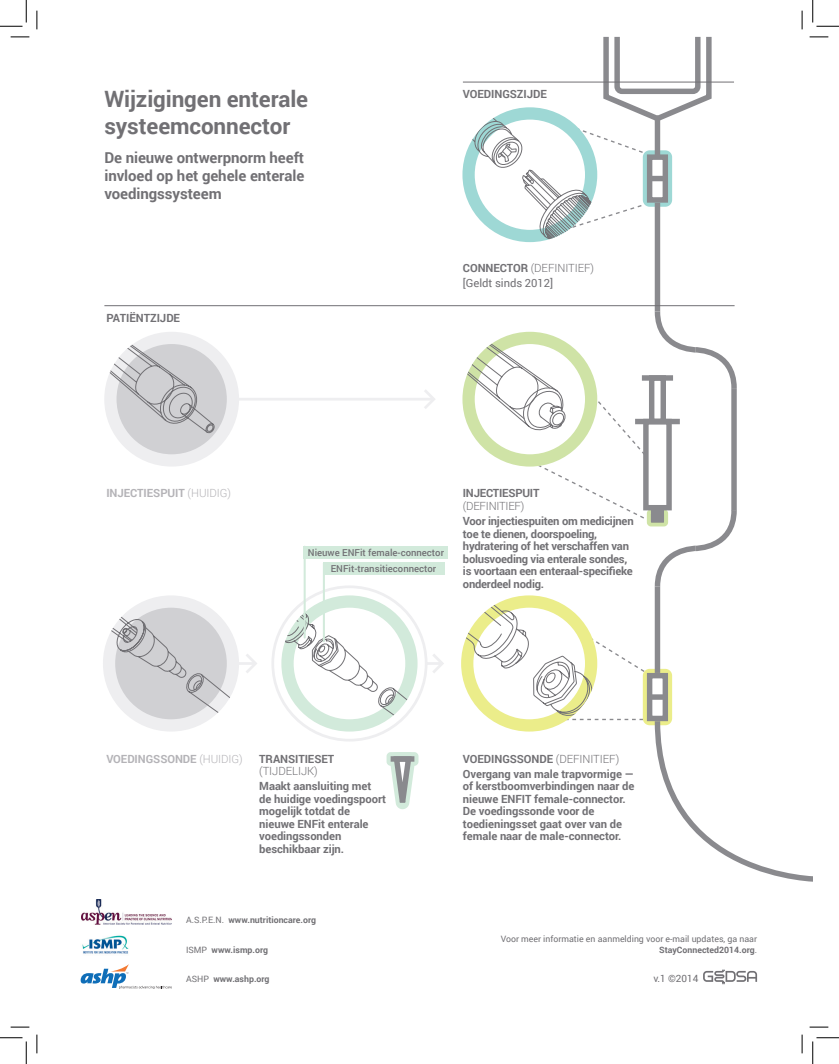
<style>
.page{position:relative;width:839px;height:1064px;background:#fff}
.page>*{position:absolute;margin:0;border:0;box-sizing:border-box;transform-origin:0 0}
.t1{font:700 22.5px/27px "Roboto";letter-spacing:-.005em;color:#717074}
.t2{font:700 15px/18px "Roboto";letter-spacing:-.005em;color:#717074;text-align:justify}
.t3{font:700 11.25px/12.5px "Roboto";letter-spacing:-.005em;color:#717074}
.t4{font:700 11.25px "Roboto";letter-spacing:-.005em;color:#b4b3b7}
.t5{font:11.25px/15.2px "Roboto";letter-spacing:-.005em;color:#717074}
.t6{font:300 11.25px "Roboto";letter-spacing:-.02em;color:#717074}
.t7{font:10px "Roboto";color:#717074}
.t8{font:500 9.5px/16.6px "Roboto";color:#717074}
.t9{font:8.75px/10.5px "Roboto";color:#717074;text-align:right}
.t10{font:700 8.75px "Roboto";color:#717074}
.s1{font-weight:700}
.s2{font-weight:300}
.s3{font-weight:400}
</style>
<div class="page">
<hr style="left:230px;top:398px;width:203px;height:2px;background:#eeeef0">
<hr style="left:426px;top:662px;width:15px;height:3px;background:#eeeef0">
<svg style="left:110px;top:338px;width:123px;height:122px;background:#d7d7da"></svg>
<div style="left:104px;top:332px;width:135px;height:134px;border:12px solid #eeeef0;border-radius:50%"></div>
<svg style="left:386px;top:752px;width:33px;height:57px"></svg>
<div style="left:391px;top:756px;width:23px;height:6px;background:#8a8a8e"></div>
<div style="left:655px;top:203px;width:5px;height:108px;background:#8a8a8e"></div>
<svg style="left:424px;top:390px;width:11px;height:19px"></svg>
<svg style="left:433px;top:654px;width:11px;height:19px"></svg>
<div style="left:271px;top:585px;width:156px;height:156px;border:3px solid #eeeef0;border-radius:50%"></div>
<hr style="left:463px;top:82px;width:271px;height:1px;background:#717074">
<hr style="left:104px;top:305px;width:630px;height:1px;background:#717074">
<svg style="left:469px;top:36px;width:245px;height:207px"></svg>
<svg style="left:103px;top:596px;width:154px;height:135px"></svg>
<svg style="left:281px;top:595px;width:136px;height:136px"></svg>
<svg style="left:104px;top:332px;width:111px;height:101px;background:#d3d3d6"></svg>
<svg style="left:461px;top:306px;width:352px;height:576px"></svg>
<div style="left:304px;top:546px;width:144px;height:12px;background:#d2eadb"></div>
<div style="left:323px;top:562px;width:121px;height:13px;background:#d2eadb"></div>
<hr style="left:304px;top:547px;width:2px;height:90px;background:#d2eadb">
<hr style="left:323px;top:563px;width:2px;height:78px;background:#d2eadb">
<div style="left:655px;top:116px;width:5px;height:41px;background:#8a8a8e"></div>
<svg style="left:703px;top:969px;width:54px;height:15px"></svg>
<img style="left:82px;top:899px;width:90px;height:25px">
<img style="left:82px;top:935px;width:47px;height:19px">
<svg style="left:81px;top:964px;width:91px;height:25px"></svg>
<svg style="left:11px;top:36px;width:18px;height:2px"></svg>
<svg style="left:809px;top:36px;width:19px;height:2px"></svg>
<svg style="left:11px;top:1026px;width:18px;height:2px"></svg>
<svg style="left:809px;top:1026px;width:19px;height:2px"></svg>
<svg style="left:36px;top:11px;width:2px;height:18px"></svg>
<svg style="left:36px;top:1034px;width:2px;height:19px"></svg>
<svg style="left:801px;top:11px;width:2px;height:18px"></svg>
<svg style="left:801px;top:1034px;width:2px;height:19px"></svg>
<svg style="left:0;top:0;width:27px;height:27px"></svg>
<svg style="left:0;top:1037px;width:27px;height:27px"></svg>
<svg style="left:812px;top:0;width:27px;height:27px"></svg>
<svg style="left:812px;top:1037px;width:27px;height:27px"></svg>
<h1 class="t1" style="left:104px;top:84px;width:205px">Wijzigingen enterale systeemconnector</h1>
<h2 class="t2" style="left:104px;top:148px;width:201px">De nieuwe ontwerpnorm heeft invloed op het gehele enterale voedingssysteem</h2>
<p class="t3" style="left:106px;top:312px;width:75px">PATIËNTZIJDE</p>
<p class="t3" style="left:463px;top:87px;width:85px">VOEDINGSZIJDE</p>
<p class="t5" style="left:463px;top:260px;width:133px"><span class="s1">CONNECTOR</span> <span class="s2">(DEFINITIEF) </span>[Geldt sinds 2012]</p>
<p class="t4" style="left:106px;top:485px;width:126px">INJECTIESPUIT <span class="s2">(HUIDIG)</span></p>
<p class="t8" style="left:331px;top:543px;width:115px;text-indent:-23px">Nieuwe ENFit female-connector<br>ENFit-transitieconnector</p>
<p class="t3" style="left:463px;top:487px;width:78px">INJECTIESPUIT</p>
<p class="t6" style="left:463px;top:498px;width:63px">(DEFINITIEF)</p>
<p class="t3" style="left:463px;top:514px;width:172px">Voor injectiespuiten om medicijnen toe te dienen, doorspoeling, hydratering of het verschaffen van bolusvoeding via enterale sondes, is voortaan een enteraal-specifieke onderdeel nodig.</p>
<p class="t4" style="left:106px;top:750px;width:138px">VOEDINGSSONDE <span class="s2">(HUIDIG)</span></p>
<p class="t3" style="left:259px;top:752px;width:77px">TRANSITIESET</p>
<p class="t6" style="left:259px;top:763px;width:60px">(TIJDELIJK)</p>
<p class="t3" style="left:259px;top:779px;width:128px">Maakt aansluiting met de huidige voedingspoort mogelijk totdat de nieuwe ENFit enterale voedingssonden beschikbaar zijn.</p>
<p class="t10" style="left:186px;top:914px;width:131px"><span class="s3">A.S.P.E.N.</span> www.nutritioncare.org</p>
<p class="t10" style="left:186px;top:943px;width:83px"><span class="s3">ISMP</span> www.ismp.org</p>
<p class="t10" style="left:186px;top:973px;width:85px"><span class="s3">ASHP</span> www.ashp.org</p>
<p class="t3" style="left:463px;top:750px;width:172px;line-height:15.2px">VOEDINGSSONDE <span class="s2">(DEFINITIEF)<br></span>Overgang van male trapvormige —</p>
<p class="t3" style="left:463px;top:779px;width:173px">of kerstboomverbindingen naar de nieuwe ENFIT female-connector.<br>De voedingssonde voor de toedieningsset gaat over van de female naar de male-connector.</p>
<p class="t9" style="left:501px;top:933px;width:258px">Voor meer informatie en aanmelding voor e-mail updates, ga naar<br><span class="s1">StayConnected2014.org</span>.</p>
<p class="t7" style="left:653px;top:971px;width:46px">v.1 ©2014</p>
</div>
